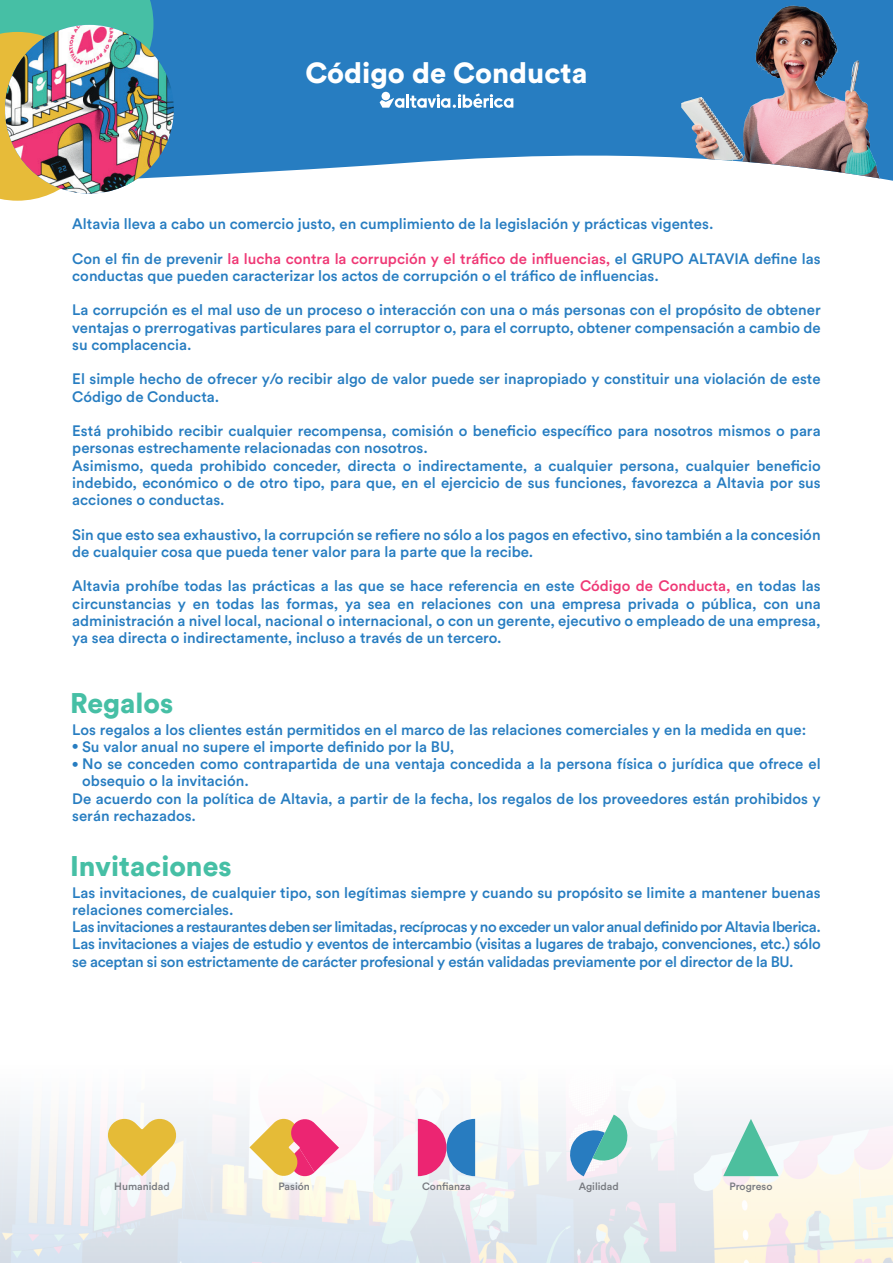
<style>
.page{position:relative;width:893px;height:1263px;background:#fff}
.page>*{position:absolute;margin:0;border:0;box-sizing:border-box;transform-origin:0 0}
.t1{font:900 28.8px "Circular Std";color:#fff}
.t2{font:900 28.2px "Circular Std";color:#46bfa5}
.t3{font:500 15px/17.2px "Circular Std";color:#277dc1}
.t4{font:500 15px/17.2px "Circular Std";letter-spacing:-.02em;color:#277dc1}
.t5{font:500 10.5px "Circular Std";color:#777a80}
.s1{color:#ef3875}
.s2{font-weight:900;font-size:12px}
</style>
<div class="page">
<svg style="left:153px;top:0;width:740px;height:181px;background:#3f8bc7"></svg>
<img style="left:742px;top:6px;width:138px;height:172px">
<svg style="left:0;top:0;width:153px;height:201px;background:#98c58b"></svg>
<img style="left:5px;top:25px;width:169px;height:169px;border-radius:84px">
<img style="left:0;top:1108px;width:893px;height:155px">
<svg style="left:108px;top:1119px;width:68px;height:57px;background:#eacf7a"></svg>
<svg style="left:249px;top:1119px;width:90px;height:57px"></svg>
<svg style="left:418px;top:1119px;width:57px;height:57px;background:#9f73ac"></svg>
<svg style="left:723px;top:1119px;width:56px;height:57px"></svg>
<svg style="left:567px;top:1114px;width:64px;height:62px"></svg>
<svg style="left:380px;top:93px;width:133px;height:15px"></svg>
<h1 class="t1" style="left:305px;top:53px;width:283px">Código de Conducta</h1>
<p class="t3" style="left:72px;top:215px;width:643px">Altavia lleva a cabo un comercio justo, en cumplimiento de la legislación y prácticas vigentes.</p>
<p class="t3" style="left:72px;top:249px;width:750px">Con el fin de prevenir <span class="s1">la lucha contra la corrupción y el tráfico de influencias,</span> el GRUPO ALTAVIA define las conductas que pueden caracterizar los actos de corrupción o el tráfico de influencias.</p>
<p class="t3" style="left:72px;top:301px;width:750px;text-align:justify">La corrupción es el mal uso de un proceso o interacción con una o más personas con el propósito de obtener ventajas o prerrogativas particulares para el corruptor o, para el corrupto, obtener compensación a cambio de su complacencia.</p>
<p class="t3" style="left:72px;top:370px;width:750px">El simple hecho de ofrecer y/o recibir algo de valor puede ser inapropiado y constituir una violación de este<br>Código de Conducta.</p>
<p class="t3" style="left:72px;top:422px;width:750px">Está prohibido recibir cualquier recompensa, comisión o beneficio específico para nosotros mismos o para personas estrechamente relacionadas con nosotros.<br>Asimismo, queda prohibido conceder, directa o indirectamente, a cualquier persona, cualquier beneficio indebido, económico o de otro tipo, para que, en el ejercicio de sus funciones, favorezca a Altavia por sus acciones o conductas.</p>
<p class="t3" style="left:72px;top:525px;width:750px">Sin que esto sea exhaustivo, la corrupción se refiere no sólo a los pagos en efectivo, sino también a la concesión de cualquier cosa que pueda tener valor para la parte que la recibe.</p>
<p class="t3" style="left:72px;top:577px;width:750px;text-align:justify">Altavia prohíbe todas las prácticas a las que se hace referencia en este <span class="s1">Código de Conducta,</span> en todas las circunstancias y en todas las formas, ya sea en relaciones con una empresa privada o pública, con una administración a nivel local, nacional o internacional, o con un gerente, ejecutivo o empleado de una empresa, ya sea directa o indirectamente, incluso a través de un tercero.</p>
<h2 class="t2" style="left:70px;top:684px;width:105px">Regalos</h2>
<p class="t3" style="left:72px;top:720px;width:735px">Los regalos a los clientes están permitidos en el marco de las relaciones comerciales y en la medida en que:</p>
<p class="t3" style="left:72px;top:738px;width:384px"><span class="s2">•</span> Su valor anual no supere el importe definido por la BU,</p>
<p class="t3" style="left:72px;top:755px;width:750px"><span class="s2">•</span> No se conceden como contrapartida de una ventaja concedida a la persona física o jurídica que ofrece el</p>
<p class="t3" style="left:82px;top:772px;width:168px">obsequio o la invitación.</p>
<p class="t3" style="left:72px;top:789px;width:750px">De acuerdo con la política de Altavia, a partir de la fecha, los regalos de los proveedores están prohibidos y</p>
<p class="t3" style="left:72px;top:807px;width:125px">serán rechazados.</p>
<h2 class="t2" style="left:70px;top:847px;width:163px">Invitaciones</h2>
<p class="t4" style="left:72px;top:883px;width:750px">Las invitaciones, de cualquier tipo, son legítimas siempre y cuando su propósito se limite a mantener buenas relaciones comerciales.<br>Las invitaciones a restaurantes deben ser limitadas, recíprocas y no exceder un valor anual definido por Altavia Iberica.<br>Las invitaciones a viajes de estudio y eventos de intercambio (visitas a lugares de trabajo, convenciones, etc.) sólo se aceptan si son estrictamente de carácter profesional y están validadas previamente por el director de la BU.</p>
<p class="t5" style="left:114px;top:1179px;width:57px">Humanidad</p>
<p class="t5" style="left:279px;top:1179px;width:33px">Pasión</p>
<p class="t5" style="left:422px;top:1179px;width:50px">Confianza</p>
<p class="t5" style="left:579px;top:1179px;width:42px">Agilidad</p>
<p class="t5" style="left:729px;top:1179px;width:44px">Progreso</p>
</div>
